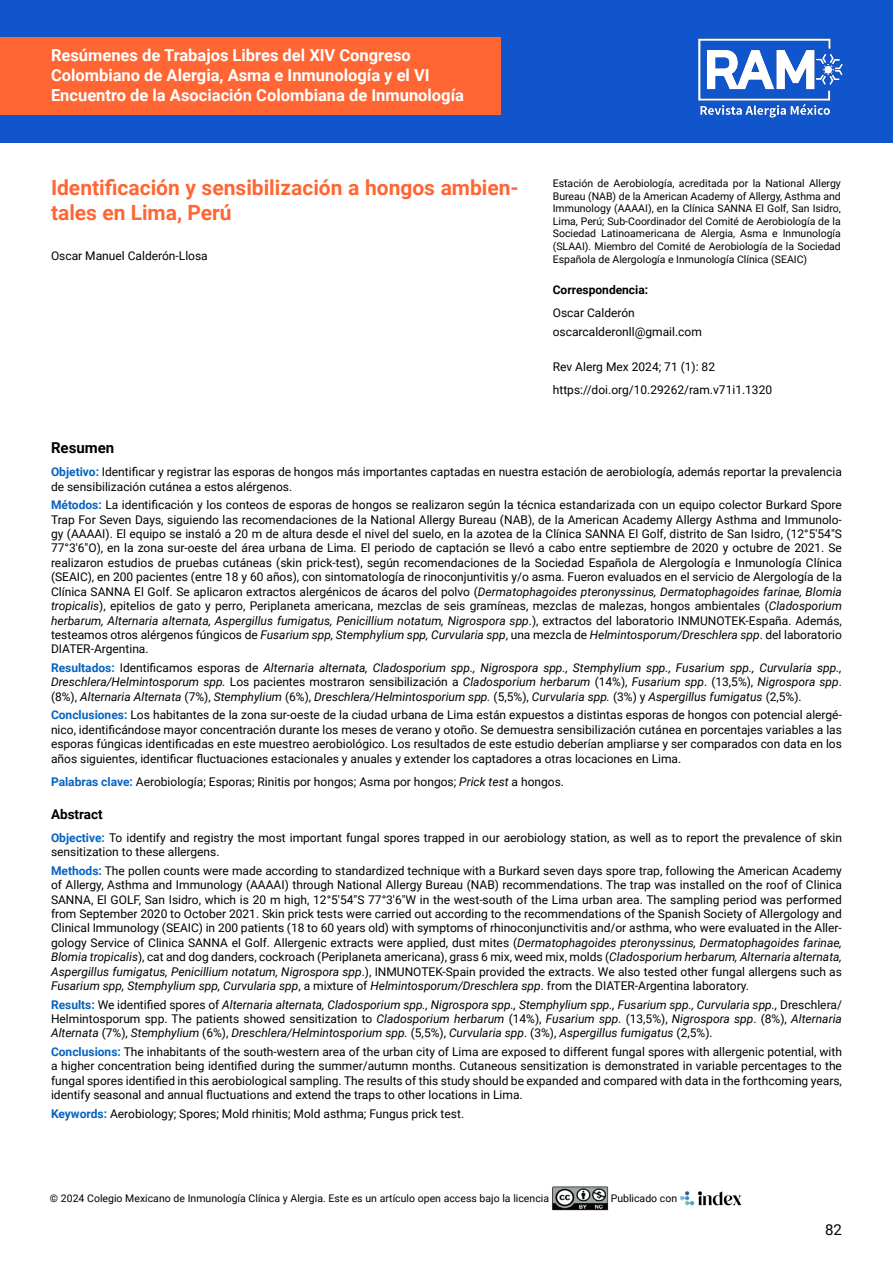
<style>
.page{position:relative;width:893px;height:1263px;background:#fff}
.page>*{position:absolute;margin:0;border:0;box-sizing:border-box;transform-origin:0 0}
.t1{font:700 21px/25.2px "Roboto";color:#f63}
.t2{font:700 16.5px/19.8px "Roboto";color:#fff}
.t3{font:700 15px "Roboto";color:#000}
.t4{font:15px "Roboto";color:#000}
.t5{font:700 13.5px "Roboto";color:#000}
.t6{font:12px/14.4px "Roboto";color:#000}
.t7{font:italic 12px/14.4px "Roboto";color:#000;text-align:justify}
.t8{font:700 12px "Roboto";color:#000}
.t9{font:10.5px/12.6px "Roboto";color:#000;text-align:justify}
.s1{font-weight:700;color:#0563c1}
.s2{font-style:italic}
.s3{font-weight:700;font-style:normal;color:#0563c1}
.s4{font-style:normal}
</style>
<div class="page">
<img style="left:680px;top:1191px;width:62px;height:15px">
<img style="left:552px;top:1186px;width:57px;height:24px">
<div style="left:0;top:0;width:893px;height:142px;background:#15c"></div>
<div style="left:0;top:37px;width:500px;height:78px;background:#f63"></div>
<img style="left:698px;top:38px;width:145px;height:80px">
<h2 class="t2" style="left:51px;top:45px;width:415px">Resúmenes de Trabajos Libres del XIV Congreso<br>Colombiano de Alergia, Asma e Inmunología y el VI<br>Encuentro de la Asociación Colombiana de Inmunología</h2>
<h1 class="t1" style="left:51px;top:174px;width:469px">Identificación y sensibilización a hongos ambien&shy;tales en Lima, Perú</h1>
<p class="t6" style="left:51px;top:248px;width:158px">Oscar Manuel Calderón-Llosa</p>
<p class="t9" style="left:553px;top:177px;width:290px">Estación de Aerobiología, acreditada por la National Allergy Bureau (NAB) de la American Academy of Allergy, Asthma and Immunology (AAAAI), en la Clínica SANNA El Golf, San Isidro, Lima, Perú; Sub-Coordinador del Comité de Aerobiología de la Sociedad Latinoamericana de Alergia, Asma e Inmunología (SLAAI). Miembro del Comité de Aerobiología de la Sociedad Española de Alergología e Inmunología Clínica (SEAIC)</p>
<p class="t8" style="left:553px;top:281px;width:97px">Correspondencia:</p>
<p class="t6" style="left:553px;top:303px;width:151px;line-height:18.6px">Oscar Calderón oscarcalderonll@gmail.com</p>
<p class="t6" style="left:553px;top:355px;width:221px;line-height:23px">Rev Alerg Mex 2024; 71 (1): 82 https://doi.org/10.29262/ram.v71i1.1320</p>
<p class="t3" style="left:51px;top:437px;width:65px">Resumen</p>
<p class="t6" style="left:51px;top:464px;width:792px"><span class="s1">Objetivo:</span> Identificar y registrar las esporas de hongos más importantes captadas en nuestra estación de aerobiología, además reportar la prevalencia de sensibilización cutánea a estos alérgenos.</p>
<p class="t6" style="left:51px;top:497px;width:792px;text-align:justify"><span class="s1">Métodos:</span> La identificación y los conteos de esporas de hongos se realizaron según la técnica estandarizada con un equipo colector Burkard Spore Trap For Seven Days, siguiendo las recomendaciones de la National Allergy Bureau (NAB), de la American Academy Allergy Asthma and Immunolo&shy;gy (AAAAI). El equipo se instaló a 20 m de altura desde el nivel del suelo, en la azotea de la Clínica SANNA El Golf, distrito de San Isidro, (12°5'54"S 77°3'6"O), en la zona sur-oeste del área urbana de Lima. El periodo de captación se llevó a cabo entre septiembre de 2020 y octubre de 2021. Se realizaron estudios de pruebas cutáneas (skin prick-test), según recomendaciones de la Sociedad Española de Alergología e Inmunología Clínica (SEAIC), en 200 pacientes (entre 18 y 60 años), con sintomatología de rinoconjuntivitis y/o asma. Fueron evaluados en el servicio de Alergología de la Clínica SANNA El Golf. Se aplicaron extractos alergénicos de ácaros del polvo (<span class="s2">Dermatophagoides pteronyssinus, Dermatophagoides farinae, Blomia tropicalis</span>), epitelios de gato y perro, Periplaneta americana, mezclas de seis gramíneas, mezclas de malezas, hongos ambientales (<span class="s2">Cladosporium herbarum, Alternaria alternata, Aspergillus fumigatus, Penicillium notatum, Nigrospora spp</span>.), extractos del laboratorio INMUNOTEK-España. Además, testeamos otros alérgenos fúngicos de <span class="s2">Fusarium spp, Stemphylium spp, Curvularia spp</span>, una mezcla de <span class="s2">Helmintosporum/Dreschlera spp</span>. del laboratorio DIATER-Argentina.</p>
<p class="t7" style="left:51px;top:660px;width:792px"><span class="s3">Resultados:</span> <span class="s4">Identificamos esporas de</span> Alternaria alternata, Cladosporium spp., Nigrospora spp., Stemphylium spp., Fusarium spp., Curvularia spp., Dreschlera/Helmintosporum spp. <span class="s4">Los pacientes mostraron sensibilización a</span> Cladosporium herbarum <span class="s4">(14%),</span> Fusarium spp<span class="s4">. (13,5%),</span> Nigrospora spp<span class="s4">. (8%),</span> Alternaria Alternata <span class="s4">(7%),</span> Stemphylium <span class="s4">(6%),</span> Dreschlera/Helmintosporium spp. <span class="s4">(5,5%),</span> Curvularia spp. <span class="s4">(3%) y</span> Aspergillus fumigatus <span class="s4">(2,5%).</span></p>
<p class="t6" style="left:51px;top:707px;width:792px;text-align:justify"><span class="s1">Conclusiones:</span> Los habitantes de la zona sur-oeste de la ciudad urbana de Lima están expuestos a distintas esporas de hongos con potencial alergé&shy;nico, identificándose mayor concentración durante los meses de verano y otoño. Se demuestra sensibilización cutánea en porcentajes variables a las esporas fúngicas identificadas en este muestreo aerobiológico. Los resultados de este estudio deberían ampliarse y ser comparados con data en los años siguientes, identificar fluctuaciones estacionales y anuales y extender los captadores a otras locaciones en Lima.</p>
<p class="t6" style="left:51px;top:774px;width:515px"><span class="s1">Palabras clave:</span> Aerobiología; Esporas; Rinitis por hongos; Asma por hongos; <span class="s2">Prick test</span> a hongos.</p>
<p class="t5" style="left:51px;top:804px;width:53px">Abstract</p>
<p class="t6" style="left:51px;top:830px;width:792px"><span class="s1">Objective:</span> To identify and registry the most important fungal spores trapped in our aerobiology station, as well as to report the prevalence of skin sensitization to these allergens.</p>
<p class="t6" style="left:51px;top:863px;width:792px;text-align:justify"><span class="s1">Methods:</span> The pollen counts were made according to standardized technique with a Burkard seven days spore trap, following the American Academy of Allergy, Asthma and Immunology (AAAAI) through National Allergy Bureau (NAB) recommendations. The trap was installed on the roof of Clinica SANNA, El GOLF, San Isidro, which is 20 m high, 12°5'54"S 77°3'6"W in the west-south of the Lima urban area. The sampling period was performed from September 2020 to October 2021. Skin prick tests were carried out according to the recommendations of the Spanish Society of Allergology and Clinical Immunology (SEAIC) in 200 patients (18 to 60 years old) with symptoms of rhinoconjunctivitis and/or asthma, who were evaluated in the Aller&shy;gology Service of Clinica SANNA el Golf. Allergenic extracts were applied, dust mites (<span class="s2">Dermatophagoides pteronyssinus, Dermatophagoides farinae, Blomia tropicalis</span>), cat and dog danders, cockroach (Periplaneta americana), grass 6 mix, weed mix, molds (<span class="s2">Cladosporium herbarum, Alternaria alternata, Aspergillus fumigatus, Penicillium notatum, Nigrospora spp</span>.), INMUNOTEK-Spain provided the extracts. We also tested other fungal allergens such as <span class="s2">Fusarium spp, Stemphylium spp, Curvularia spp</span>, a mixture of <span class="s2">Helmintosporum/Dreschlera spp</span>. from the DIATER-Argentina laboratory.</p>
<p class="t7" style="left:51px;top:997px;width:792px"><span class="s3">Results:</span> <span class="s4">We identified spores of</span> Alternaria alternata, Cladosporium spp., Nigrospora spp., Stemphylium spp., Fusarium spp., Curvularia spp., <span class="s4">Dreschlera/ Helmintosporum spp. The patients showed sensitization to</span> Cladosporium herbarum <span class="s4">(14%),</span> Fusarium spp<span class="s4">. (13,5%),</span> Nigrospora spp<span class="s4">. (8%),</span> Alternaria Alternata <span class="s4">(7%),</span> Stemphylium <span class="s4">(6%),</span> Dreschlera/Helmintosporium spp. <span class="s4">(5,5%),</span> Curvularia spp<span class="s4">. (3%),</span> Aspergillus fumigatus <span class="s4">(2,5%).</span></p>
<p class="t6" style="left:51px;top:1044px;width:792px;text-align:justify"><span class="s1">Conclusions:</span> The inhabitants of the south-western area of the urban city of Lima are exposed to different fungal spores with allergenic potential, with a higher concentration being identified during the summer/autumn months. Cutaneous sensitization is demonstrated in variable percentages to the fungal spores identified in this aerobiological sampling. The results of this study should be expanded and compared with data in the forthcoming years, identify seasonal and annual fluctuations and extend the traps to other locations in Lima.</p>
<p class="t6" style="left:51px;top:1106px;width:415px"><span class="s1">Keywords:</span> Aerobiology; Spores; Mold rhinitis; Mold asthma; Fungus prick test.</p>
<p class="t9" style="left:50px;top:1191px;width:501px">© 2024 Colegio Mexicano de Inmunología Clínica y Alergia. Este es un artículo open access bajo la licencia</p>
<p class="t9" style="left:611px;top:1191px;width:68px">Publicado con</p>
<p class="t4" style="left:825px;top:1219px;width:18px">82</p>
</div>
